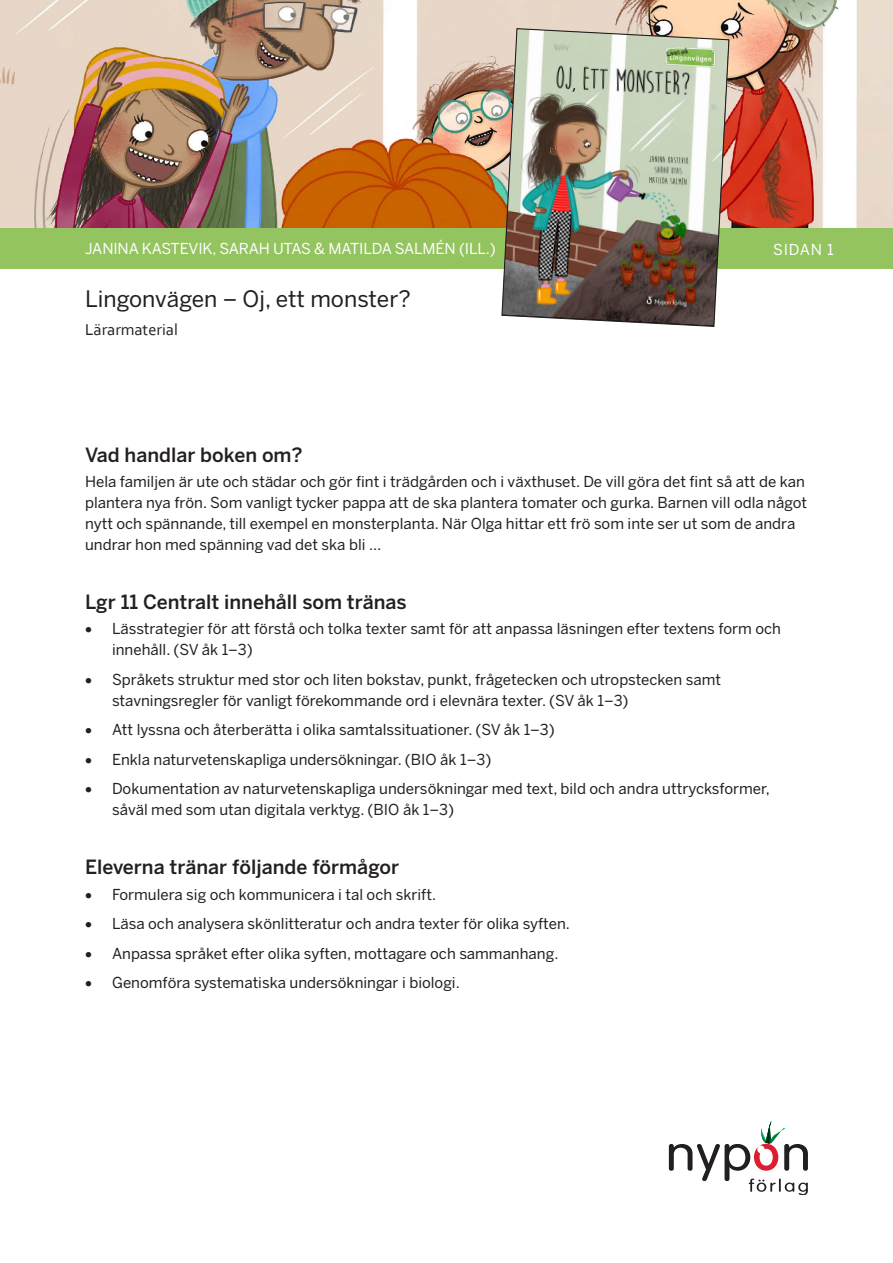
<style>
.page{position:relative;width:893px;height:1263px;background:#fff}
.page>*{position:absolute;margin:0;border:0;box-sizing:border-box;transform-origin:0 0}
.t1{font:22.5px "Benton Sans";color:#231f20}
.t2{font:500 19.5px "Benton Sans";color:#231f20}
.t3{font:16.5px "Corbel";color:#231f20}
.Brödtext{font:15px/21px "Benton Sans";color:#231f20}
.t4{font:15px "Benton Sans";letter-spacing:-.01em;color:#fff}
</style>
<div class="page">
<img style="left:0;top:0;width:876px;height:229px">
<div style="left:0;top:229px;width:893px;height:40px;background:#94c460"></div>
<img style="left:501px;top:28px;width:229px;height:299px">
<svg style="left:669px;top:1121px;width:139px;height:74px"></svg>
<p class="t4" style="left:85px;top:240px;width:412px">JANINA KASTEVIK, SARAH UTAS &amp; MATILDA SALMÉN (ILL.)</p>
<h1 class="t1" style="left:85px;top:286px;width:327px">Lingonvägen – Oj, ett monster?</h1>
<p class="t3" style="left:85px;top:320px;width:94px">Lärarmaterial</p>
<p class="t4" style="left:773px;top:241px;width:62px">SIDAN 1</p>
<h1 class="t2" style="left:85px;top:443px;width:219px">Vad handlar boken om?</h1>
<p class="Brödtext" style="left:85px;top:471px;width:724px">Hela familjen är ute och städar och gör fint i trädgården och i växthuset. De vill göra det fint så att de kan plantera nya frön. Som vanligt tycker pappa att de ska plantera tomater och gurka. Barnen vill odla något nytt och spännande, till exempel en monsterplanta. När Olga hittar ett frö som inte ser ut som de andra undrar hon med spänning vad det ska bli …</p>
<h1 class="t2" style="left:85px;top:591px;width:323px">Lgr 11 Centralt innehåll som tränas</h1>
<p class="Brödtext" style="left:112px;top:619px;width:670px;text-indent:-27px">• Lässtrategier för att förstå och tolka texter samt för att anpassa läsningen efter textens form och innehåll. (SV åk 1–3)</p>
<p class="Brödtext" style="left:112px;top:669px;width:611px;text-indent:-27px">• Språkets struktur med stor och liten bokstav, punkt, frågetecken och utropstecken samt stavningsregler för vanligt förekommande ord i elevnära texter. (SV åk 1–3)</p>
<p class="Brödtext" style="left:85px;top:720px;width:471px">• Att lyssna och återberätta i olika samtalssituationer. (SV åk 1–3)</p>
<p class="Brödtext" style="left:85px;top:749px;width:408px">• Enkla naturvetenskapliga undersökningar. (BIO åk 1–3)</p>
<p class="Brödtext" style="left:112px;top:779px;width:659px;text-indent:-27px">• Dokumentation av naturvetenskapliga undersökningar med text, bild och andra uttrycksformer, såväl med som utan digitala verktyg. (BIO åk 1–3)</p>
<h1 class="t2" style="left:85px;top:856px;width:315px">Eleverna tränar följande förmågor</h1>
<p class="Brödtext" style="left:85px;top:884px;width:353px">• Formulera sig och kommunicera i tal och skrift.</p>
<p class="Brödtext" style="left:85px;top:913px;width:486px">• Läsa och analysera skönlitteratur och andra texter för olika syften.</p>
<p class="Brödtext" style="left:85px;top:943px;width:475px">• Anpassa språket efter olika syften, mottagare och sammanhang.</p>
<p class="Brödtext" style="left:85px;top:972px;width:376px">• Genomföra systematiska undersökningar i biologi.</p>
</div>
